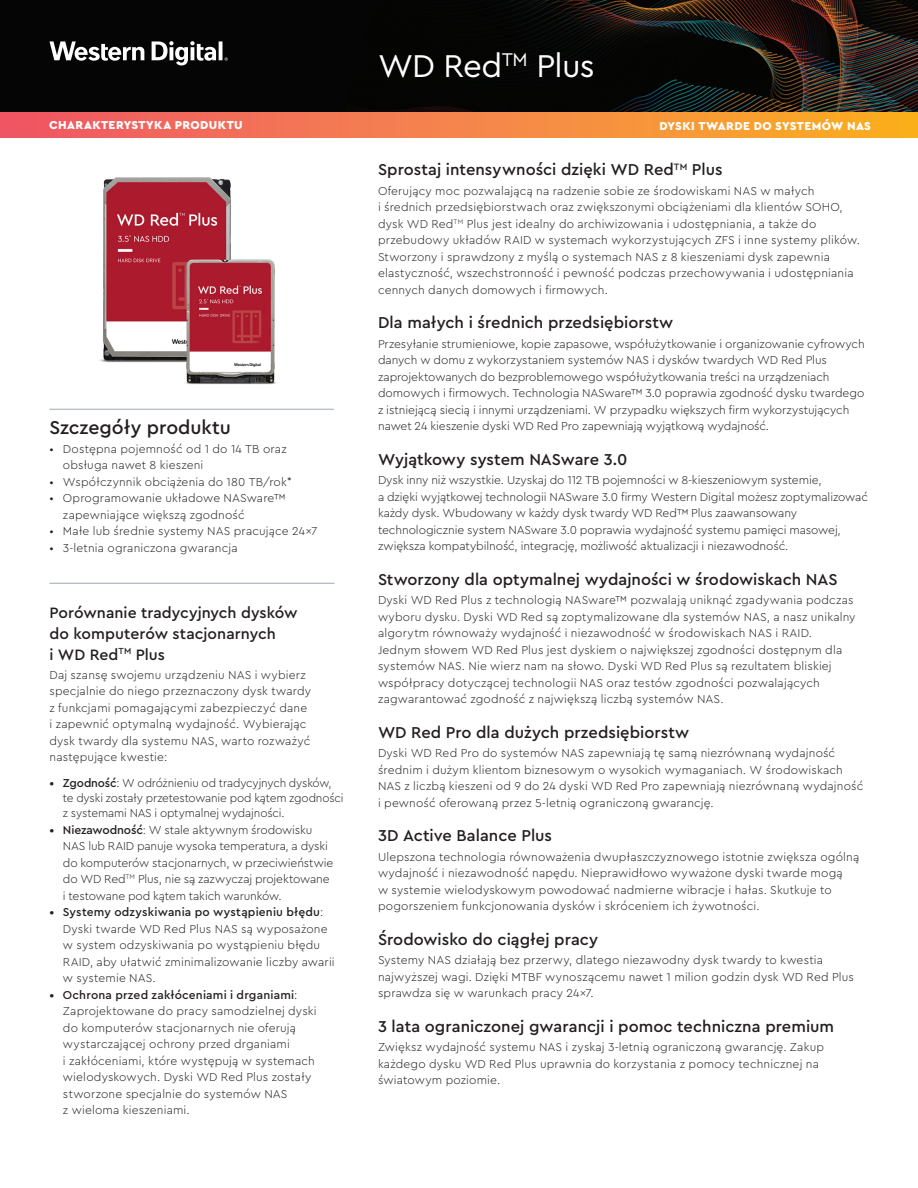
<style>
.page{position:relative;width:918px;height:1188px;background:#fff}
.page>*{position:absolute;margin:0;border:0;box-sizing:border-box;transform-origin:0 0}
.t1{font:33px "Cera PRO";letter-spacing:-.025em;color:#fff}
.Product_Highlights{font:500 19.5px "Cera PRO";letter-spacing:-.005em;color:#231f20}
.Subheading{font:500 16.5px "Cera PRO";color:#231f20}
.Subheading-2{font:500 15.75px/21px "Cera PRO";letter-spacing:.005em;color:#231f20}
.Body_Text{font:300 12px/16.5px "Cera PRO";letter-spacing:.01em;color:#231f20}
.Body_Text-2{font:300 12px/16.5px "Cera PRO";letter-spacing:-.01em;color:#231f20}
.Body_Text-3{font:300 12px/15px "Cera PRO";letter-spacing:-.015em;color:#231f20}
.Color_Bar_Right{font:900 12px "Cera PRO";letter-spacing:.035em;color:#fff}
.Color_Bar_Left{font:900 12px "Cera PRO";letter-spacing:.035em;color:#fff}
.s1{font-weight:500}
</style>
<div class="page">
<img style="left:0;top:0;width:918px;height:112px">
<div style="left:0;top:112px;width:918px;height:25px;background:linear-gradient(to right,#ef576b,#fab023)"></div>
<svg style="left:49px;top:41px;width:95px;height:20px"></svg>
<svg style="left:152px;top:41px;width:76px;height:24px"></svg>
<hr style="left:49px;top:583px;width:286px;height:1px;background:#9faab2">
<hr style="left:49px;top:409px;width:285px;height:1px;background:#9faab2">
<img style="left:99px;top:177px;width:178px;height:208px">
<p class="t1" style="left:378px;top:44px;width:218px">WD Red<sup>TM</sup> Plus</p>
<p class="Color_Bar_Left" style="left:49px;top:117px;width:195px">CHARAKTERYSTYKA PRODUKTU</p>
<p class="Color_Bar_Right" style="left:659px;top:118px;width:213px">DYSKI TWARDE DO SYSTEMÓW NAS</p>
<p class="Product_Highlights" style="left:49px;top:414px;width:183px">Szczegóły produktu</p>
<p class="Body_Text" style="left:63px;top:440px;width:225px;text-indent:-14px">• Dostępna pojemność od 1 do 14 TB oraz obsługa nawet 8 kieszeni</p>
<p class="Body_Text" style="left:49px;top:473px;width:244px">• Współczynnik obciążenia do 180 TB/rok*</p>
<p class="Body_Text" style="left:63px;top:490px;width:224px;text-indent:-14px">• Oprogramowanie układowe NASware™ zapewniające większą zgodność</p>
<p class="Body_Text" style="left:49px;top:523px;width:270px">• Małe lub średnie systemy NAS pracujące 24x7</p>
<p class="Body_Text" style="left:49px;top:539px;width:190px">• 3-letnia ograniczona gwarancja</p>
<p class="Subheading-2" style="left:49px;top:601px;width:250px">Porównanie tradycyjnych dysków do komputerów stacjonarnych<br>i WD Red<sup>TM</sup> Plus</p>
<p class="Body_Text" style="left:49px;top:666px;width:263px">Daj szansę swojemu urządzeniu NAS i wybierz specjalnie do niego przeznaczony dysk twardy z funkcjami pomagającymi zabezpieczyć dane i zapewnić optymalną wydajność. Wybierając dysk twardy dla systemu NAS, warto rozważyć następujące kwestie:</p>
<p class="Body_Text-3" style="left:63px;top:775px;width:282px;text-indent:-14px"><span class="s1">• Zgodność</span>: W odróżnieniu od tradycyjnych dysków, te dyski zostały przetestowanie pod kątem zgodności z systemami NAS i optymalnej wydajności.</p>
<p class="Body_Text-2" style="left:63px;top:821px;width:272px;text-indent:-14px"><span class="s1">• Niezawodność</span>: W stale aktywnym środowisku NAS lub RAID panuje wysoka temperatura, a dyski do komputerów stacjonarnych, w przeciwieństwie do WD Red<sup>TM</sup> Plus, nie są zazwyczaj projektowane i testowane pod kątem takich warunków.</p>
<p class="Body_Text" style="left:63px;top:903px;width:273px;text-indent:-14px"><span class="s1">• Systemy odzyskiwania po wystąpieniu błędu</span>:<br>Dyski twarde WD Red Plus NAS są wyposażone w system odzyskiwania po wystąpieniu błędu RAID, aby ułatwić zminimalizowanie liczby awarii w systemie NAS.</p>
<p class="Body_Text" style="left:63px;top:986px;width:255px;text-indent:-14px"><span class="s1">• Ochrona przed zakłóceniami i drganiami</span>:<br>Zaprojektowane do pracy samodzielnej dyski do komputerów stacjonarnych nie oferują wystarczającej ochrony przed drganiami<br>i zakłóceniami, które występują w systemach wielodyskowych. Dyski WD Red Plus zostały stworzone specjalnie do systemów NAS<br>z wieloma kieszeniami.</p>
<p class="Subheading" style="left:378px;top:159px;width:346px">Sprostaj intensywności dzięki WD Red<sup>TM</sup> Plus</p>
<p class="Body_Text" style="left:378px;top:182px;width:483px">Oferujący moc pozwalającą na radzenie sobie ze środowiskami NAS w małych<br>i średnich przedsiębiorstwach oraz zwiększonymi obciążeniami dla klientów SOHO, dysk WD Red<sup>TM</sup> Plus jest idealny do archiwizowania i udostępniania, a także do przebudowy układów RAID w systemach wykorzystujących ZFS i inne systemy plików.<br>Stworzony i sprawdzony z myślą o systemach NAS z 8 kieszeniami dysk zapewnia elastyczność, wszechstronność i pewność podczas przechowywania i udostępniania cennych danych domowych i firmowych.</p>
<p class="Subheading" style="left:378px;top:312px;width:297px">Dla małych i średnich przedsiębiorstw</p>
<p class="Body_Text" style="left:378px;top:335px;width:488px">Przesyłanie strumieniowe, kopie zapasowe, współużytkowanie i organizowanie cyfrowych danych w domu z wykorzystaniem systemów NAS i dysków twardych WD Red Plus zaprojektowanych do bezproblemowego współużytkowania treści na urządzeniach domowych i firmowych. Technologia NASware™ 3.0 poprawia zgodność dysku twardego z istniejącą siecią i innymi urządzeniami. W przypadku większych firm wykorzystujących nawet 24 kieszenie dyski WD Red Pro zapewniają wyjątkową wydajność.</p>
<p class="Subheading" style="left:378px;top:448px;width:251px">Wyjątkowy system NASware 3.0</p>
<p class="Body_Text-2" style="left:378px;top:471px;width:492px">Dysk inny niż wszystkie. Uzyskaj do 112 TB pojemności w 8-kieszeniowym systemie,<br>a dzięki wyjątkowej technologii NASware 3.0 firmy Western Digital możesz zoptymalizować każdy dysk. Wbudowany w każdy dysk twardy WD Red™ Plus zaawansowany technologicznie system NASware 3.0 poprawia wydajność systemu pamięci masowej, zwiększa kompatybilność, integrację, możliwość aktualizacji i niezawodność.</p>
<p class="Subheading" style="left:378px;top:568px;width:461px">Stworzony dla optymalnej wydajności w środowiskach NAS</p>
<p class="Body_Text" style="left:378px;top:591px;width:479px">Dyski WD Red Plus z technologią NASware™ pozwalają uniknąć zgadywania podczas wyboru dysku. Dyski WD Red są zoptymalizowane dla systemów NAS, a nasz unikalny algorytm równoważy wydajność i niezawodność w środowiskach NAS i RAID.<br>Jednym słowem WD Red Plus jest dyskiem o największej zgodności dostępnym dla systemów NAS. Nie wierz nam na słowo. Dyski WD Red Plus są rezultatem bliskiej współpracy dotyczącej technologii NAS oraz testów zgodności pozwalających zagwarantować zgodność z największą liczbą systemów NAS.</p>
<p class="Subheading" style="left:378px;top:721px;width:313px">WD Red Pro dla dużych przedsiębiorstw</p>
<p class="Body_Text" style="left:378px;top:744px;width:487px">Dyski WD Red Pro do systemów NAS zapewniają tę samą niezrównaną wydajność średnim i dużym klientom biznesowym o wysokich wymaganiach. W środowiskach NAS z liczbą kieszeni od 9 do 24 dyski WD Red Pro zapewniają niezrównaną wydajność i pewność oferowaną przez 5-letnią ograniczoną gwarancję.</p>
<p class="Subheading" style="left:378px;top:825px;width:176px">3D Active Balance Plus</p>
<p class="Body_Text" style="left:378px;top:848px;width:483px">Ulepszona technologia równoważenia dwupłaszczyznowego istotnie zwiększa ogólną wydajność i niezawodność napędu. Nieprawidłowo wyważone dyski twarde mogą<br>w systemie wielodyskowym powodować nadmierne wibracje i hałas. Skutkuje to pogorszeniem funkcjonowania dysków i skróceniem ich żywotności.</p>
<p class="Subheading" style="left:378px;top:928px;width:222px">Środowisko do ciągłej pracy</p>
<p class="Body_Text" style="left:378px;top:951px;width:478px">Systemy NAS działają bez przerwy, dlatego niezawodny dysk twardy to kwestia najwyższej wagi. Dzięki MTBF wynoszącemu nawet 1 milion godzin dysk WD Red Plus sprawdza się w warunkach pracy 24x7.</p>
<p class="Subheading" style="left:378px;top:1015px;width:458px">3 lata ograniczonej gwarancji i pomoc techniczna premium</p>
<p class="Body_Text" style="left:378px;top:1038px;width:448px">Zwiększ wydajność systemu NAS i zyskaj 3-letnią ograniczoną gwarancję. Zakup każdego dysku WD Red Plus uprawnia do korzystania z pomocy technicznej na światowym poziomie.</p>
</div>
